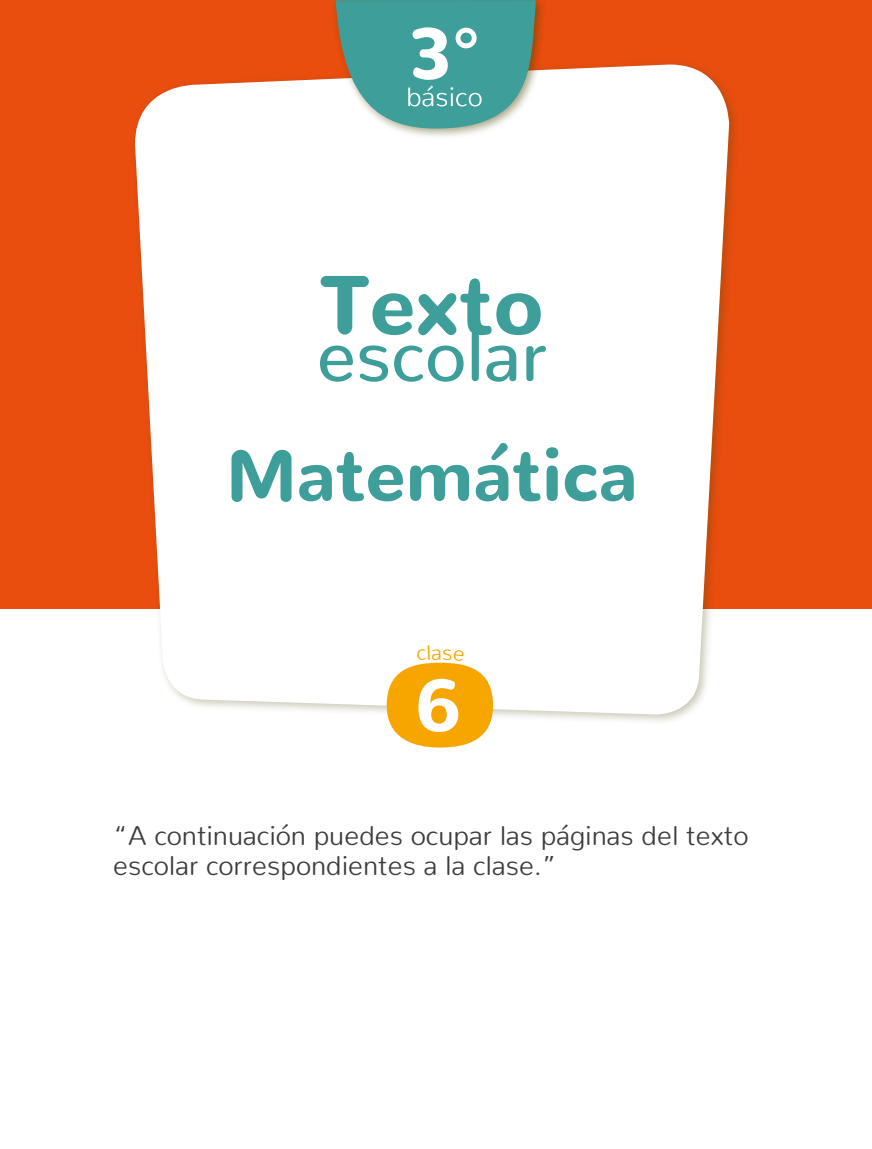
<style>
.page{position:relative;width:872px;height:1149px;background:#fff}
.page>*{position:absolute;margin:0;border:0;box-sizing:border-box;transform-origin:0 0}
.t1{font:900 82.5px "Nunito";color:#3e9e99}
.t2{font:900 72px "Nunito";color:#3e9e99}
.t3{font:500 72px "Nunito";color:#3e9e99}
.t4{font:900 72px "Nunito";color:#fff}
.t5{font:300 27px/30px "Nunito";color:#3c3c3b}
.t6{font:300 21px "Nunito";color:#f7a600}
</style>
<div class="page">
<div style="left:0;top:0;width:871px;height:608px;background:#e94e0f"></div>
<div style="left:129px;top:59px;width:612px;height:667px;background:#494500;opacity:.3"></div>
<div style="left:135px;top:64px;width:594px;height:650px;background:#fff"></div>
<div style="left:386px;top:662px;width:107px;height:85px;background:#f7a600;border-radius:50%"></div>
<div style="left:331px;top:0;width:216px;height:140px;background:#494500;opacity:.3"></div>
<svg style="left:336px;top:0;width:200px;height:128px;background:#65aca6"></svg>
<svg style="left:417px;top:645px;width:23px;height:15px"></svg>
<svg style="left:453px;top:649px;width:11px;height:12px"></svg>
<h1 class="t1" style="left:320px;top:228px;width:225px">Texto</h1>
<h2 class="t3" style="left:317px;top:293px;width:232px">escolar</h2>
<h2 class="t2" style="left:226px;top:408px;width:413px">Matemática</h2>
<p class="t6" style="left:442px;top:634px;width:12px">s</p>
<h2 class="t4" style="left:415px;top:638px;width:47px">6</h2>
<p class="t5" style="left:113px;top:817px;width:637px">“A continuación puedes ocupar las páginas del texto escolar correspondientes a la clase.”</p>
</div>
